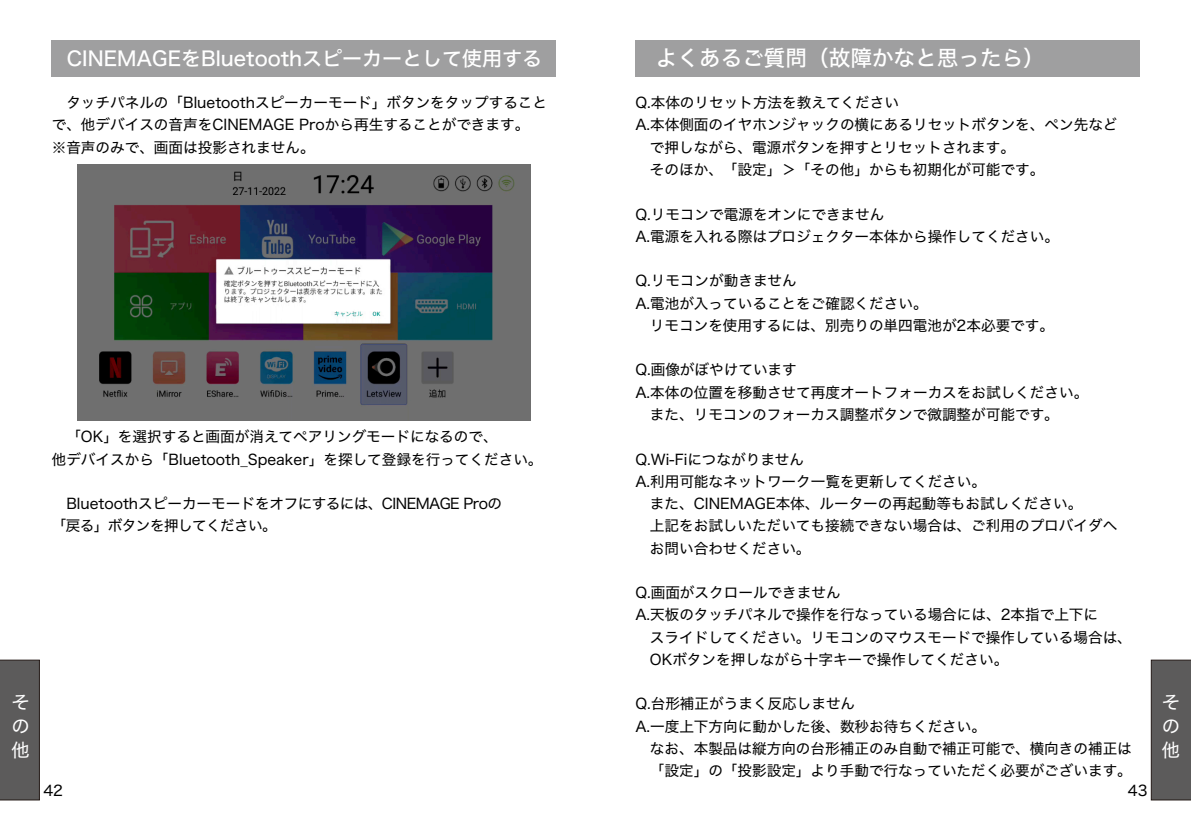
<style>
.page{position:relative;width:1191px;height:840px;background:#fff}
.page>*{position:absolute;margin:0;border:0;box-sizing:border-box;transform-origin:0 0}
.t1{font:21.6px "Hiragino Sans W5";color:#fff}
.t2{font:20px "Hiragino Sans W5";color:#fff}
.t3{font:18.4px/24.2px "Hiragino Sans W4";color:#fff;text-align:justify}
.t4{font:14.6px/22.2px "Hiragino Sans W4";color:#000}
.t5{font:14.6px/22.2px "Hiragino Sans W4";letter-spacing:-.04em;color:#000}
</style>
<div class="page">
<div style="left:635px;top:40px;width:504px;height:37px;background:#9f9fa0"></div>
<img style="left:77px;top:165px;width:453px;height:255px">
<div style="left:1151px;top:659px;width:40px;height:140px;background:#5c5b5b"></div>
<div style="left:0;top:659px;width:40px;height:140px;background:#5c5b5b"></div>
<div style="left:52px;top:40px;width:504px;height:37px;background:#9f9fa0"></div>
<h2 class="t2" style="left:67px;top:48px;width:477px">CINEMAGEをBluetoothスピーカーとして使用する</h2>
<p class="t4" style="left:52px;top:91px;width:497px;text-indent:15px">タッチパネルの「Bluetoothスピーカーモード」ボタンをタップすることで、他デバイスの音声をCINEMAGE Proから再生することができます。※音声のみで、画面は投影されません。</p>
<p class="t4" style="left:52px;top:425px;width:492px;text-indent:15px">「OK」を選択すると画面が消えてペアリングモードになるので、<br>他デバイスから「Bluetooth_Speaker」を探して登録を行ってください。</p>
<p class="t5" style="left:52px;top:492px;width:452px;text-indent:15px">Bluetoothスピーカーモードをオフにするには、CINEMAGE Proの「戻る」ボタンを押してください。</p>
<p class="t3" style="left:11px;top:689px;width:20px">その他</p>
<p class="t4" style="left:43px;top:779px;width:21px">42</p>
<h1 class="t1" style="left:656px;top:47px;width:390px">よくあるご質問（故障かなと思ったら）</h1>
<p class="t4" style="left:635px;top:91px;width:265px">Q.本体のリセット方法を教えてください</p>
<p class="t4" style="left:635px;top:114px;width:484px">A.本体側面のイヤホンジャックの横にあるリセットボタンを、ペン先など</p>
<p class="t4" style="left:650px;top:136px;width:367px">で押しながら、電源ボタンを押すとリセットされます。</p>
<p class="t4" style="left:650px;top:158px;width:396px">そのほか、「設定」＞「その他」からも初期化が可能です。</p>
<p class="t4" style="left:635px;top:203px;width:425px">Q.リモコンで電源をオンにできません<br>A.電源を入れる際はプロジェクター本体から操作してください。</p>
<p class="t4" style="left:635px;top:269px;width:163px">Q.リモコンが動きません</p>
<p class="t4" style="left:635px;top:292px;width:294px">A.電池が入っていることをご確認ください。</p>
<p class="t4" style="left:650px;top:314px;width:406px">リモコンを使用するには、別売りの単四電池が2本必要です。</p>
<p class="t4" style="left:635px;top:358px;width:163px">Q.画像がぼやけています</p>
<p class="t4" style="left:635px;top:381px;width:454px">A.本体の位置を移動させて再度オートフォーカスをお試しください。</p>
<p class="t4" style="left:650px;top:403px;width:410px">また、リモコンのフォーカス調整ボタンで微調整が可能です。</p>
<p class="t4" style="left:635px;top:447px;width:170px">Q.Wi-Fiにつながりません</p>
<p class="t4" style="left:635px;top:470px;width:352px">A.利用可能なネットワーク一覧を更新してください。</p>
<p class="t4" style="left:650px;top:492px;width:434px">また、CINEMAGE本体、ルーターの再起動等もお試しください。</p>
<p class="t4" style="left:650px;top:514px;width:469px">上記をお試しいただいても接続できない場合は、ご利用のプロバイダへ</p>
<p class="t4" style="left:650px;top:536px;width:162px">お問い合わせください。</p>
<p class="t4" style="left:635px;top:581px;width:207px">Q.画面がスクロールできません</p>
<p class="t4" style="left:635px;top:603px;width:464px">A.天板のタッチパネルで操作を行なっている場合には、2本指で上下に</p>
<p class="t4" style="left:650px;top:625px;width:483px">スライドしてください。リモコンのマウスモードで操作している場合は、</p>
<p class="t4" style="left:650px;top:648px;width:360px">OKボタンを押しながら十字キーで操作してください。</p>
<p class="t4" style="left:635px;top:692px;width:221px">Q.台形補正がうまく反応しません</p>
<p class="t4" style="left:635px;top:714px;width:352px">A.一度上下方向に動かした後、数秒お待ちください。</p>
<p class="t4" style="left:650px;top:737px;width:483px">なお、本製品は縦方向の台形補正のみ自動で補正可能で、横向きの補正は</p>
<p class="t4" style="left:650px;top:759px;width:483px">「設定」の「投影設定」より手動で行なっていただく必要がございます。</p>
<p class="t4" style="left:1127px;top:779px;width:21px">43</p>
<p class="t3" style="left:1161px;top:689px;width:20px">その他</p>
</div>
